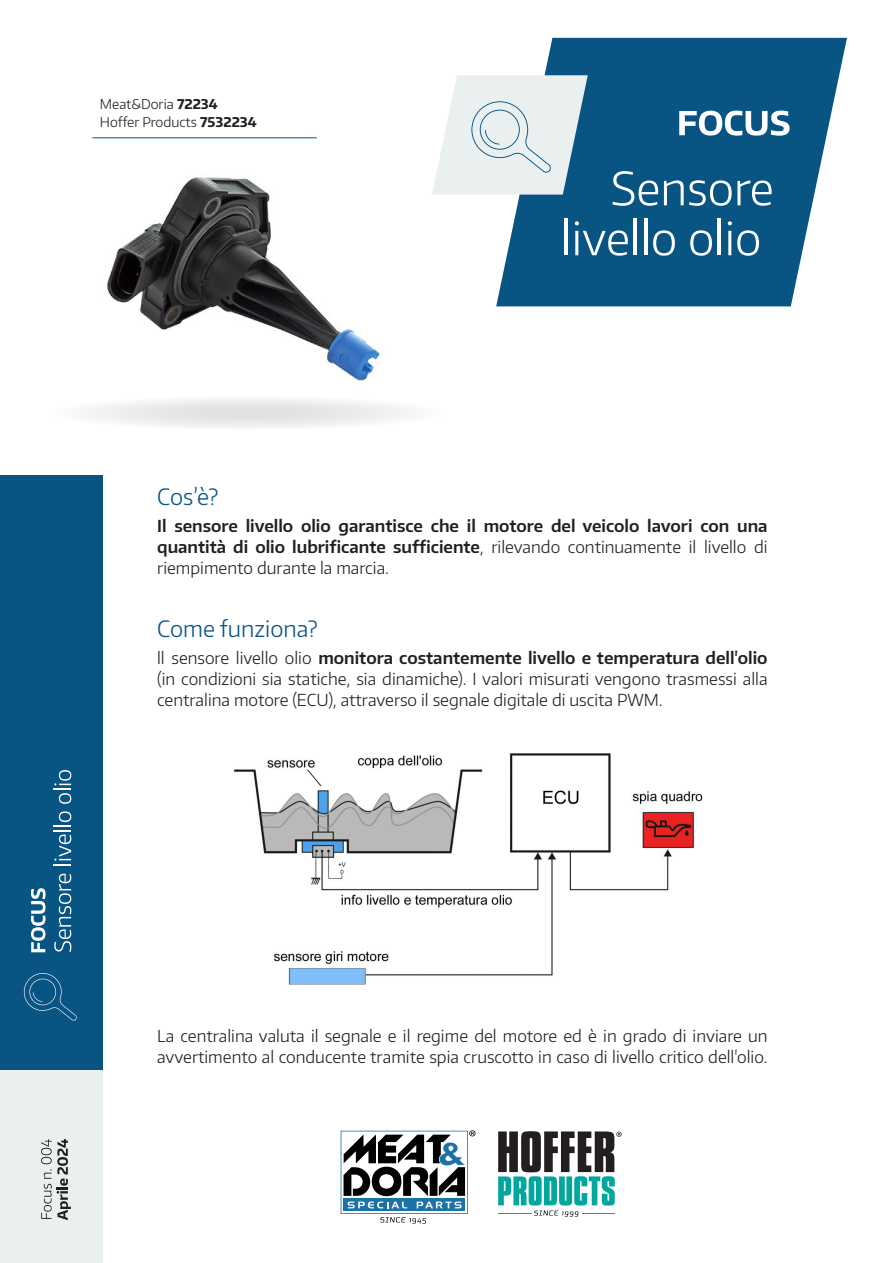
<style>
.page{position:relative;width:893px;height:1263px;background:#fff}
.page>*{position:absolute;margin:0;border:0;box-sizing:border-box;transform-origin:0 0}
.t1{font:300 22.5px "Encode Sans";color:#085483}
.t2{font:300 16.5px/21px "Encode Sans";color:#231f20;text-align:justify}
.t3{font:600 16.5px/21px "Encode Sans";color:#231f20;text-align:justify}
.t4{font:300 13.5px/18.1px "Encode Sans";color:#231f20}
.s1{font-weight:700}
.s2{font-weight:300}
.s3{font-weight:600}
</style>
<div class="page">
<img style="left:234px;top:753px;width:469px;height:232px">
<img style="left:107px;top:177px;width:273px;height:204px">
<svg style="left:496px;top:38px;width:351px;height:268px;fill:#085483"></svg>
<svg style="left:341px;top:1130px;width:134px;height:93px"></svg>
<div style="left:56px;top:396px;width:382px;height:34px;background:#f6f6f6;border-radius:50%"></div>
<div style="left:57px;top:396px;width:380px;height:33px;background:#fbfbfb;border-radius:50%"></div>
<div style="left:69px;top:397px;width:357px;height:32px;background:#f6f6f7;border-radius:50%"></div>
<div style="left:93px;top:399px;width:308px;height:28px;background:#f1f1f1;border-radius:50%"></div>
<div style="left:118px;top:401px;width:259px;height:24px;background:#ececed;border-radius:50%"></div>
<div style="left:142px;top:403px;width:211px;height:20px;background:#e8e8e9;border-radius:50%"></div>
<div style="left:166px;top:405px;width:162px;height:16px;background:#e5e5e5;border-radius:50%"></div>
<div style="left:191px;top:407px;width:113px;height:12px;background:#e0e1e1;border-radius:50%"></div>
<svg style="left:432px;top:75px;width:156px;height:120px;background:#d6e2e7"></svg>
<div style="left:0;top:475px;width:103px;height:596px;background:#085483"></div>
<hr style="left:92px;top:138px;width:225px;height:1px;background:#085483">
<svg style="left:498px;top:1131px;width:124px;height:85px"></svg>
<hr style="left:498px;top:1213px;width:33px;height:1px;background:#00a79d">
<hr style="left:582px;top:1213px;width:33px;height:1px;background:#00a79d">
<svg style="left:679px;top:111px;width:111px;height:25px"></svg>
<div style="left:0;top:1071px;width:103px;height:192px;background:#eaeff0"></div>
<svg style="left:24px;top:973px;width:53px;height:47px"></svg>
<svg style="left:31px;top:888px;width:15px;height:64px"></svg>
<svg style="left:613px;top:171px;width:45px;height:35px"></svg>
<svg style="left:664px;top:180px;width:108px;height:26px"></svg>
<hr style="left:565px;top:219px;width:3px;height:36px;background:#fff">
<svg style="left:575px;top:221px;width:53px;height:35px"></svg>
<hr style="left:634px;top:219px;width:3px;height:36px;background:#fff">
<hr style="left:644px;top:219px;width:3px;height:36px;background:#fff">
<svg style="left:653px;top:230px;width:22px;height:26px"></svg>
<svg style="left:690px;top:230px;width:22px;height:26px"></svg>
<hr style="left:718px;top:219px;width:3px;height:36px;background:#fff">
<svg style="left:728px;top:221px;width:31px;height:35px"></svg>
<svg style="left:41px;top:1139px;width:30px;height:81px"></svg>
<svg style="left:54px;top:874px;width:17px;height:78px"></svg>
<svg style="left:53px;top:811px;width:18px;height:54px"></svg>
<svg style="left:53px;top:770px;width:18px;height:34px"></svg>
<p class="t4" style="left:100px;top:95px;width:158px">Meat&amp;Doria <span class="s1">72234<br></span>Hoffer Products <span class="s1">7532234</span></p>
<h1 class="t1" style="left:157px;top:481px;width:63px">Cos’è?</h1>
<p class="t3" style="left:157px;top:514px;width:612px">Il sensore livello olio garantisce che il motore del veicolo lavori con una quantità di olio lubrificante sufficiente<span class="s2">, rilevando continuamente il livello di riempimento durante la marcia.</span></p>
<h1 class="t1" style="left:157px;top:614px;width:162px">Come funziona?</h1>
<p class="t2" style="left:157px;top:647px;width:612px">ll sensore livello olio <span class="s3">monitora costantemente livello e temperatura dell'olio </span>(in condizioni sia statiche, sia dinamiche). I valori misurati vengono trasmessi alla centralina motore (ECU), attraverso il segnale digitale di uscita PWM.</p>
<p class="t2" style="left:157px;top:1025px;width:612px">La centralina valuta il segnale e il regime del motore ed è in grado di inviare un avvertimento al conducente tramite spia cruscotto in caso di livello critico dell'olio.</p>
</div>
